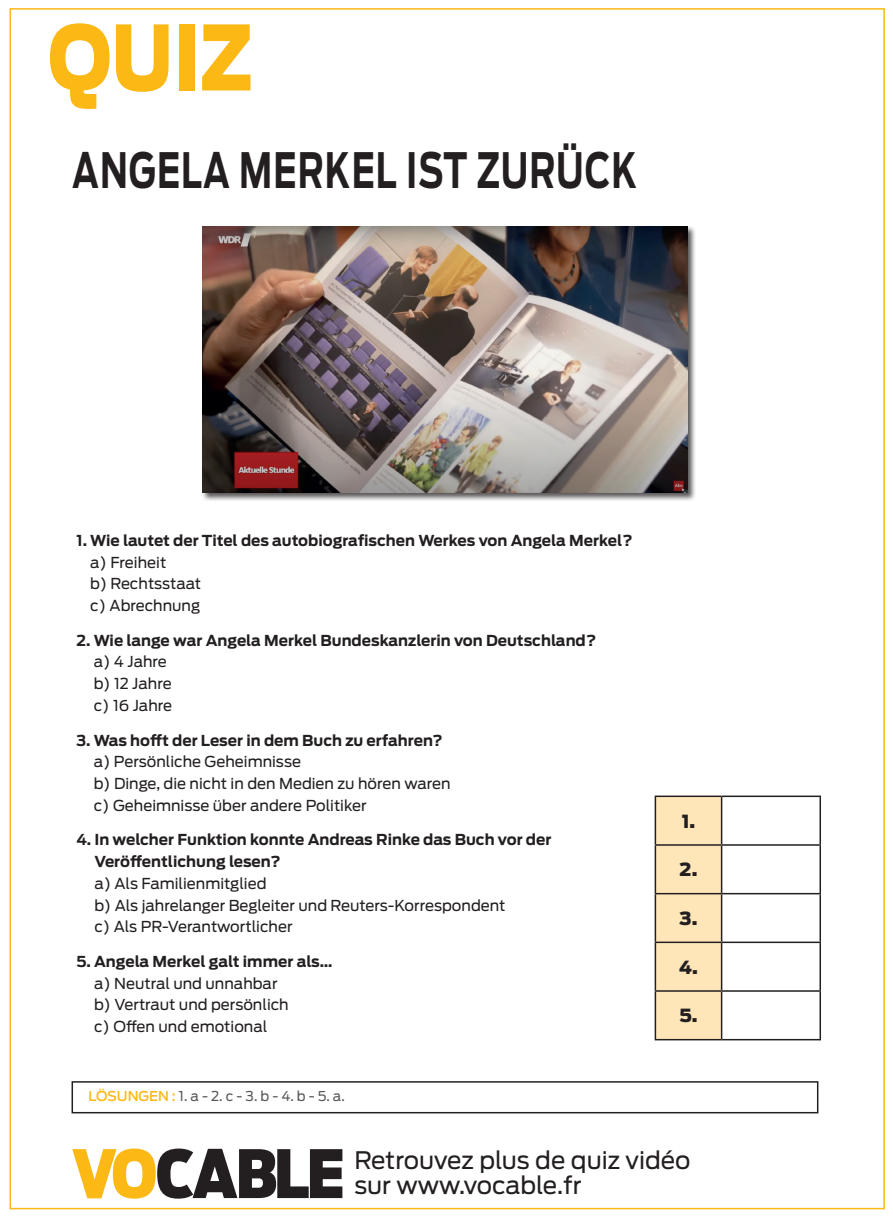
<style>
.page{position:relative;width:893px;height:1221px;background:#fff}
.page>*{position:absolute;margin:0;border:0;box-sizing:border-box;transform-origin:0 0}
.t1{font:900 89.1px "Antenna";color:#fcb814;scale:.83 1}
.t2{font:700 48.45px "Antenna";letter-spacing:.03em;color:#231f20;scale:.7 1}
.t3{font:24px/25.5px "Antenna";color:#231f20}
.t4{font:900 18px "Antenna";color:#231f20}
.t5{font:15px/21.8px "Antenna";color:#231f20}
.t6{font:700 15px/21.8px "Antenna";color:#231f20}
.t7{font:13.5px "Antenna";color:#57585a}
.s1{font-weight:500;color:#fcb814}
</style>
<div class="page">
<div style="left:72px;top:1081px;width:746px;height:32px;border:2px solid #231f20"></div>
<div style="left:201px;top:225px;width:495px;height:276px;background:#231f20;opacity:.75"></div>
<img style="left:202px;top:226px;width:485px;height:267px">
<svg style="left:72px;top:1148px;width:270px;height:50px"></svg>
<div style="left:656px;top:797px;width:65px;height:241px;background:#fee6b9"></div>
<hr style="left:655px;top:795px;width:67px;height:2px;background:#231f20">
<hr style="left:655px;top:797px;width:1px;height:47px;background:#231f20">
<hr style="left:722px;top:795px;width:99px;height:2px;background:#231f20">
<hr style="left:721px;top:797px;width:1px;height:47px;background:#231f20">
<hr style="left:819px;top:797px;width:2px;height:47px;background:#231f20">
<hr style="left:655px;top:844px;width:67px;height:1px;background:#231f20">
<hr style="left:655px;top:845px;width:1px;height:47px;background:#231f20">
<hr style="left:722px;top:844px;width:99px;height:1px;background:#231f20">
<hr style="left:721px;top:845px;width:1px;height:47px;background:#231f20">
<hr style="left:819px;top:845px;width:2px;height:47px;background:#231f20">
<hr style="left:655px;top:892px;width:67px;height:2px;background:#231f20">
<hr style="left:655px;top:894px;width:1px;height:47px;background:#231f20">
<hr style="left:722px;top:892px;width:99px;height:2px;background:#231f20">
<hr style="left:721px;top:894px;width:1px;height:47px;background:#231f20">
<hr style="left:819px;top:894px;width:2px;height:47px;background:#231f20">
<hr style="left:655px;top:941px;width:67px;height:2px;background:#231f20">
<hr style="left:655px;top:943px;width:1px;height:47px;background:#231f20">
<hr style="left:722px;top:941px;width:99px;height:2px;background:#231f20">
<hr style="left:721px;top:943px;width:1px;height:47px;background:#231f20">
<hr style="left:819px;top:943px;width:2px;height:47px;background:#231f20">
<hr style="left:655px;top:990px;width:67px;height:1px;background:#231f20">
<hr style="left:655px;top:991px;width:1px;height:47px;background:#231f20">
<hr style="left:722px;top:990px;width:99px;height:1px;background:#231f20">
<hr style="left:721px;top:991px;width:1px;height:47px;background:#231f20">
<hr style="left:819px;top:991px;width:2px;height:47px;background:#231f20">
<hr style="left:655px;top:1038px;width:67px;height:2px;background:#231f20">
<hr style="left:722px;top:1038px;width:99px;height:2px;background:#231f20">
<h1 class="t1" style="left:48px;top:5px;width:248px">QUIZ</h1>
<h2 class="t2" style="left:72px;top:141px;width:809px">ANGELA MERKEL IST ZURÜCK</h2>
<p class="t6" style="left:77px;top:529px;width:558px">1. Wie lautet der Titel des autobiografischen Werkes von Angela Merkel?</p>
<p class="t5" style="left:90px;top:551px;width:112px">a) Freiheit<br>b) Rechtsstaat c) Abrechnung</p>
<p class="t6" style="left:77px;top:629px;width:521px">2. Wie lange war Angela Merkel Bundeskanzlerin von Deutschland?</p>
<p class="t5" style="left:94px;top:651px;width:80px">a) 4 Jahre b) 12 Jahre c) 16 Jahre</p>
<p class="t6" style="left:77px;top:729px;width:368px">3. Was hofft der Leser in dem Buch zu erfahren?</p>
<p class="t5" style="left:94px;top:751px;width:358px">a) Persönliche Geheimnisse<br>b) Dinge, die nicht in den Medien zu hören waren c) Geheimnisse über andere Politiker</p>
<p class="t6" style="left:94px;top:829px;width:459px;text-indent:-18px">4. In welcher Funktion konnte Andreas Rinke das Buch vor der<br>Veröffentlichung lesen?</p>
<p class="t5" style="left:94px;top:872px;width:413px">a) Als Familienmitglied<br>b) Als jahrelanger Begleiter und Reuters-Korrespondent c) Als PR-Verantwortlicher</p>
<p class="t6" style="left:77px;top:950px;width:257px">5. Angela Merkel galt immer als…</p>
<p class="t5" style="left:94px;top:972px;width:196px">a) Neutral und unnahbar b) Vertraut und persönlich c) Offen und emotional</p>
<p class="t7" style="left:89px;top:1087px;width:258px"><span class="s1">LÖSUNGEN :</span> 1. a - 2. c - 3. b - 4. b - 5. a.</p>
<p class="t4" style="left:682px;top:810px;width:15px">1.</p>
<p class="t4" style="left:680px;top:859px;width:19px">2.</p>
<p class="t4" style="left:680px;top:907px;width:19px">3.</p>
<p class="t4" style="left:679px;top:956px;width:20px">4.</p>
<p class="t4" style="left:679px;top:1005px;width:20px">5.</p>
<h3 class="t3" style="left:354px;top:1147px;width:338px">Retrouvez plus de quiz vidéo sur www.vocable.fr</h3>
</div>
